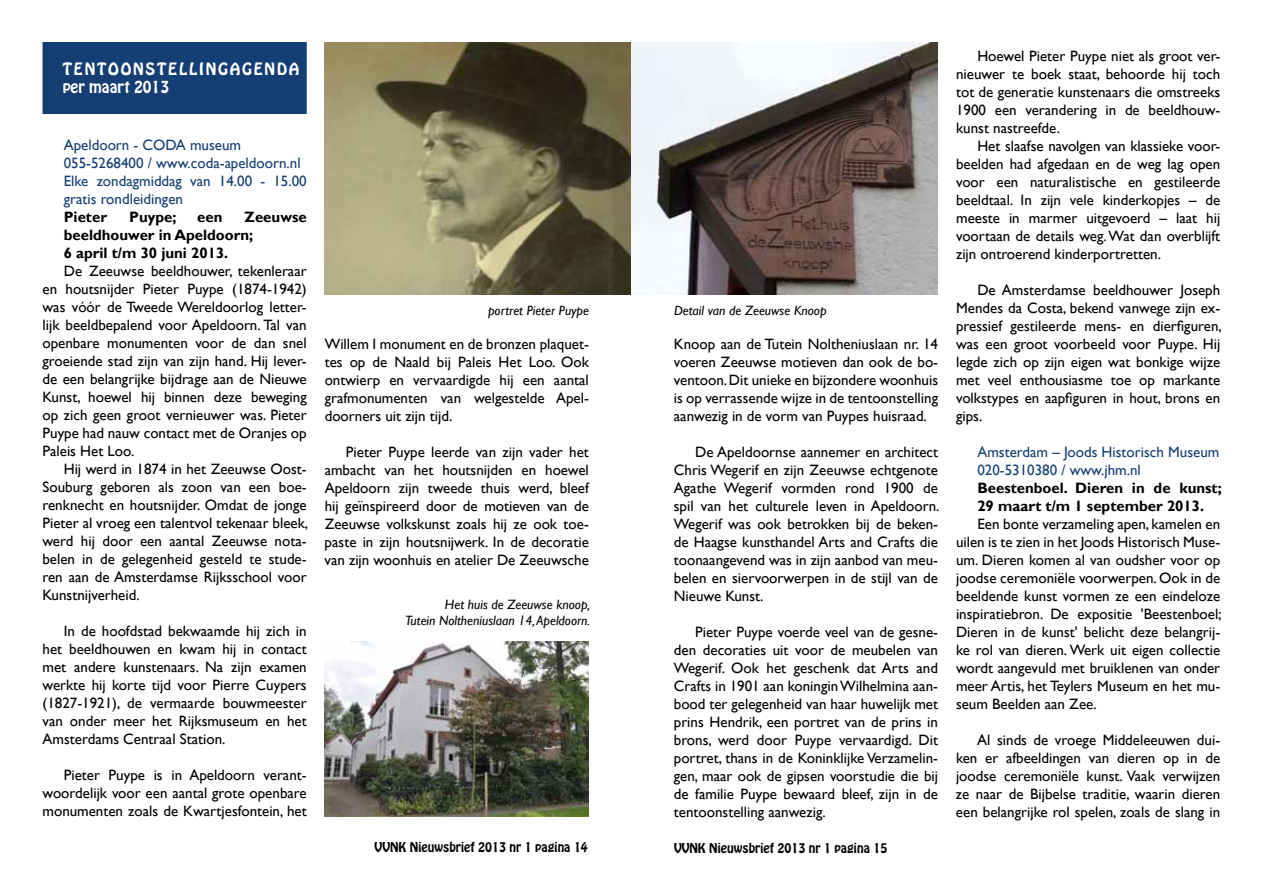
<style>
.page{position:relative;width:1263px;height:893px;background:#fff}
.page>*{position:absolute;margin:0;border:0;box-sizing:border-box;transform-origin:0 0}
.t1{font:15px/18px "Gill Sans";color:#000;text-align:justify}
.t2{font:15px/18px "Gill Sans";color:#153f74}
.t3{font:700 15px/18px "Gill Sans";color:#000}
.t4{font:15px/18px "Hobo Std";letter-spacing:.12em;color:#fff}
.t5{font:italic 13.5px/16.2px "Gill Sans";color:#000;text-align:right}
.t6{font:12px "Hobo Std";color:#000}
</style>
<div class="page">
<div style="left:46px;top:46px;width:257px;height:64px;background:#153f74"></div>
<div style="left:43px;top:42px;width:264px;height:72px;border:8px solid #153f74"></div>
<img style="left:325px;top:641px;width:264px;height:175px">
<img style="left:325px;top:43px;width:613px;height:252px">
<p class="t4" style="left:63px;top:61px;width:180px">TENTOONSTELLINGagenda per maart 2013</p>
<p class="t2" style="left:64px;top:136px;width:244px">Apeldoorn - CODA museum<br>055-5268400 / www.coda-apeldoorn.nl<br>Elke zondagmiddag van 14.00 - 15.00 gratis rondleidingen</p>
<p class="t3" style="left:64px;top:208px;width:45px">Pieter</p>
<p class="t3" style="left:129px;top:208px;width:49px">Puype;</p>
<p class="t3" style="left:197px;top:208px;width:27px">een</p>
<p class="t3" style="left:64px;top:208px;width:244px;text-indent:181px">Zeeuwse beeldhouwer in Apeldoorn;<br>6 april t/m 30 juni 2013.</p>
<p class="t1" style="left:42px;top:262px;width:266px;text-indent:21px">De Zeeuwse beeldhouwer, tekenleraar en houtsnijder Pieter Puype (1874-1942) was vóór de Tweede Wereldoorlog letter&shy;lijk beeldbepalend voor Apeldoorn. Tal van openbare monumenten voor de dan snel groeiende stad zijn van zijn hand. Hij lever&shy;de een belangrijke bijdrage aan de Nieuwe Kunst, hoewel hij binnen deze beweging op zich geen groot vernieuwer was. Pieter Puype had nauw contact met de Oranjes op Paleis Het Loo.</p>
<p class="t1" style="left:42px;top:460px;width:267px;text-indent:21px">Hij werd in 1874 in het Zeeuwse Oost-Souburg geboren als zoon van een boe&shy;renknecht en houtsnijder. Omdat de jonge Pieter al vroeg een talentvol tekenaar bleek, werd hij door een aantal Zeeuwse nota&shy;belen in de gelegenheid gesteld te stude&shy;ren aan de Amsterdamse Rijksschool voor Kunstnijverheid.</p>
<p class="t1" style="left:42px;top:622px;width:266px;text-indent:21px">In de hoofdstad bekwaamde hij zich in het beeldhouwen en kwam hij in contact met andere kunstenaars. Na zijn examen werkte hij korte tijd voor Pierre Cuypers (1827-1921), de vermaarde bouwmeester van onder meer het Rijksmuseum en het Amsterdams Centraal Station.</p>
<p class="t1" style="left:43px;top:766px;width:266px;text-indent:21px">Pieter Puype is in Apeldoorn verant&shy;woordelijk voor een aantal grote openbare monumenten zoals de Kwartjesfontein, het</p>
<p class="t5" style="left:488px;top:303px;width:102px">portret Pieter Puype</p>
<p class="t1" style="left:325px;top:335px;width:266px">Willem I monument en de bronzen plaquet&shy;tes op de Naald bij Paleis Het Loo. Ook ontwierp en vervaardigde hij een aantal grafmonumenten van welgestelde Apel&shy;doorners uit zijn tijd.</p>
<p class="t1" style="left:325px;top:443px;width:266px;text-indent:21px">Pieter Puype leerde van zijn vader het ambacht van het houtsnijden en hoewel Apeldoorn zijn tweede thuis werd, bleef hij geïnspireerd door de motieven van de Zeeuwse volkskunst zoals hij ze ook toe&shy;paste in zijn houtsnijwerk. In de decoratie van zijn woonhuis en atelier De Zeeuwsche</p>
<p class="t5" style="left:405px;top:596px;width:187px">Het huis de Zeeuwse knoop,<br>Tutein Noltheniuslaan 14, Apeldoorn.</p>
<p class="t5" style="left:674px;top:303px;width:154px">Detail van de Zeeuwse Knoop</p>
<p class="t1" style="left:674px;top:335px;width:266px">Knoop aan de Tutein Noltheniuslaan nr. 14 voeren Zeeuwse motieven dan ook de bo&shy;ventoon.Dit unieke en bijzondere woonhuis is op verrassende wijze in de tentoonstelling aanwezig in de vorm van Puypes huisraad.</p>
<p class="t1" style="left:674px;top:443px;width:267px;text-indent:21px">De Apeldoornse aannemer en architect Chris Wegerif en zijn Zeeuwse echtgenote Agathe Wegerif vormden rond 1900 de spil van het culturele leven in Apeldoorn.<br>Wegerif was ook betrokken bij de beken&shy;de Haagse kunsthandel Arts and Crafts die toonaangevend was in zijn aanbod van meu&shy;belen en siervoorwerpen in de stijl van de Nieuwe Kunst.</p>
<p class="t1" style="left:674px;top:623px;width:266px;text-indent:21px">Pieter Puype voerde veel van de gesne&shy;den decoraties uit voor de meubelen van Wegerif. Ook het geschenk dat Arts and Crafts in 1901 aan koninginWilhelmina aan&shy;bood ter gelegenheid van haar huwelijk met prins Hendrik, een portret van de prins in brons, werd door Puype vervaardigd. Dit portret, thans in de Koninklijke Verzamelin&shy;gen, maar ook de gipsen voorstudie die bij de familie Puype bewaard bleef, zijn in de tentoonstelling aanwezig.</p>
<p class="t6" style="left:375px;top:838px;width:215px">VVNK Nieuwsbrief 2013 nr 1 pagina 14</p>
<p class="t6" style="left:674px;top:839px;width:215px">VVNK Nieuwsbrief 2013 nr 1 pagina 15</p>
<p class="t1" style="left:956px;top:47px;width:266px;text-indent:21px">Hoewel Pieter Puype niet als groot ver&shy;nieuwer te boek staat, behoorde hij toch tot de generatie kunstenaars die omstreeks 1900 een verandering in de beeldhouw&shy;kunst nastreefde.</p>
<p class="t1" style="left:956px;top:137px;width:266px;text-indent:21px">Het slaafse navolgen van klassieke voor&shy;beelden had afgedaan en de weg lag open voor een naturalistische en gestileerde beeldtaal. In zijn vele kinderkopjes – de meeste in marmer uitgevoerd – laat hij voortaan de details weg.Wat dan overblijft zijn ontroerend kinderportretten.</p>
<p class="t1" style="left:956px;top:281px;width:267px;text-indent:21px">De Amsterdamse beeldhouwer Joseph Mendes da Costa, bekend vanwege zijn ex&shy;pressief gestileerde mens- en dierfiguren, was een groot voorbeeld voor Puype. Hij legde zich op zijn eigen wat bonkige wijze met veel enthousiasme toe op markante volkstypes en aapfiguren in hout, brons en gips.</p>
<p class="t2" style="left:977px;top:443px;width:244px">Amsterdam – Joods Historisch Museum<br>020-5310380 / www.jhm.nl</p>
<p class="t3" style="left:977px;top:479px;width:246px">Beestenboel. Dieren in de kunst;<br>29 maart t/m 1 september 2013.</p>
<p class="t1" style="left:956px;top:515px;width:267px;text-indent:21px">Een bonte verzameling apen, kamelen en uilen is te zien in het Joods Historisch Muse&shy;um. Dieren komen al van oudsher voor op joodse ceremoniële voorwerpen. Ook in de beeldende kunst vormen ze een eindeloze inspiratiebron. De expositie 'Beestenboel; Dieren in de kunst' belicht deze belangrij&shy;ke rol van dieren. Werk uit eigen collectie wordt aangevuld met bruiklenen van onder meer Artis, het Teylers Museum en het mu&shy;seum Beelden aan Zee.</p>
<p class="t1" style="left:956px;top:731px;width:266px;text-indent:21px">Al sinds de vroege Middeleeuwen dui&shy;ken er afbeeldingen van dieren op in de joodse ceremoniële kunst. Vaak verwijzen ze naar de Bijbelse traditie, waarin dieren een belangrijke rol spelen, zoals de slang in</p>
</div>
